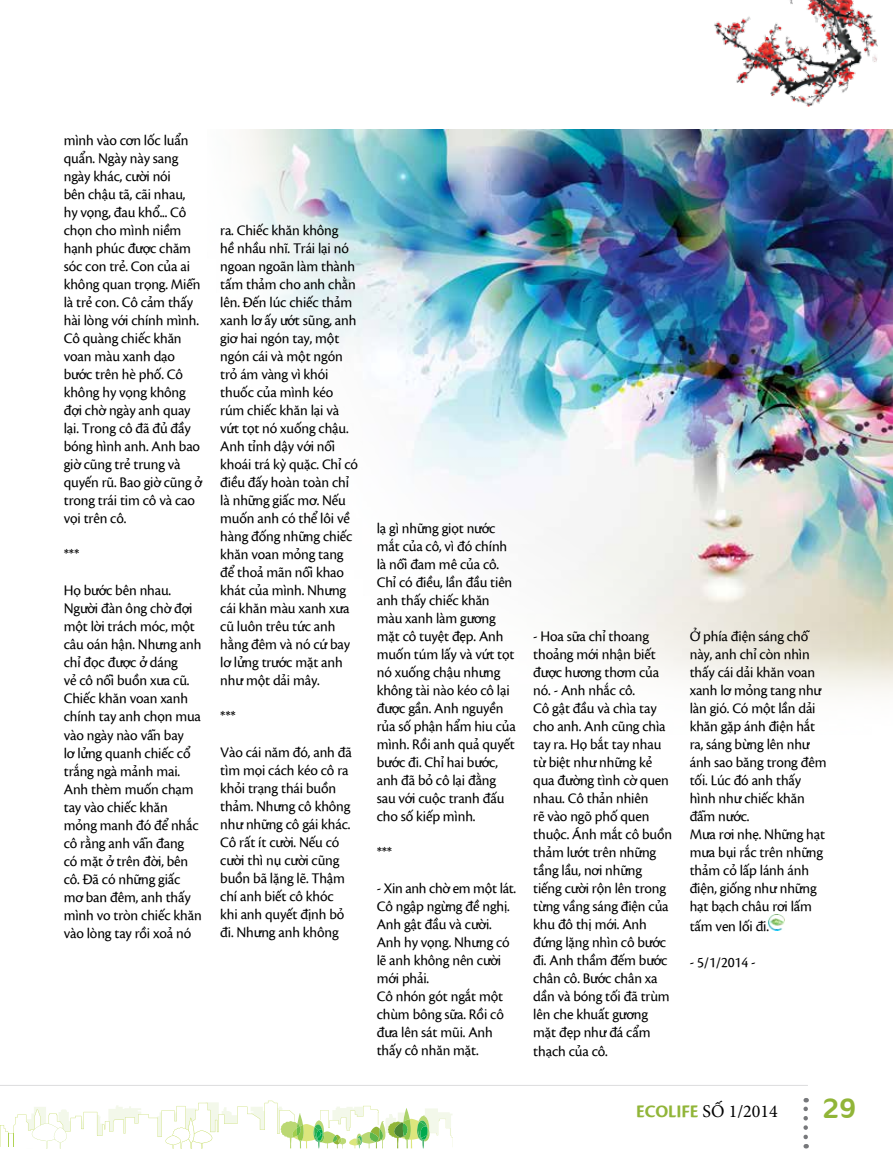
<style>
.page{position:relative;width:893px;height:1149px;background:#fff}
.page>*{position:absolute;margin:0;border:0;box-sizing:border-box;transform-origin:0 0}
.t1{font:28.5px "Cocon VU Bold";color:#91b538}
.t2{font:18px "Minion Pro";color:#000}
.t3{font:15px/18px "Cronos VU";letter-spacing:-.01em;color:#000}
.s1{font-family:"Cronos VU Bold";color:#91b538}
</style>
<div class="page">
<svg style="left:0;top:1100px;width:453px;height:48px"></svg>
<hr style="left:0;top:1084px;width:808px;height:1px;background:#dcddde">
<svg style="left:803px;top:1098px;width:5px;height:38px"></svg>
<img style="left:714px;top:0;width:164px;height:106px">
<img style="left:245px;top:129px;width:648px;height:564px">
<img style="left:769px;top:914px;width:16px;height:16px">
<p class="t3" style="left:64px;top:130px;width:140px">mình vào cơn lốc luẩn quẩn. Ngày này sang ngày khác, cười nói<br>bên chậu tã, cãi nhau, hy vọng, đau khổ... Cô chọn cho mình niềm hạnh phúc được chăm sóc con trẻ. Con của ai không quan trọng. Miễn là trẻ con. Cô cảm thấy hài lòng với chính mình.<br>Cô quàng chiếc khăn voan màu xanh dạo bước trên hè phố. Cô không hy vọng không đợi chờ ngày anh quay lại. Trong cô đã đủ đầy bóng hình anh. Anh bao giờ cũng trẻ trung và quyến rũ. Bao giờ cũng ở trong trái tim cô và cao vọi trên cô.</p>
<p class="t3" style="left:64px;top:544px;width:17px">***</p>
<p class="t3" style="left:64px;top:580px;width:139px">Họ bước bên nhau.<br>Người đàn ông chờ đợi một lời trách móc, một câu oán hận. Nhưng anh chỉ đọc được ở dáng<br>vẻ cô nỗi buồn xưa cũ.<br>Chiếc khăn voan xanh chính tay anh chọn mua vào ngày nào vẫn bay<br>lơ lửng quanh chiếc cổ trắng ngà mảnh mai.<br>Anh thèm muốn chạm tay vào chiếc khăn mỏng manh đó để nhắc cô rằng anh vẫn đang<br>có mặt ở trên đời, bên cô. Đã có những giấc mơ ban đêm, anh thấy mình vo tròn chiếc khăn vào lòng tay rồi xoả nó</p>
<p class="t3" style="left:220px;top:220px;width:139px">ra. Chiếc khăn không<br>hề nhầu nhĩ. Trái lại nó ngoan ngoãn làm thành tấm thảm cho anh chằn lên. Đến lúc chiếc thảm xanh lơ ấy ướt sũng, anh giơ hai ngón tay, một ngón cái và một ngón trỏ ám vàng vì khói thuốc của mình kéo rúm chiếc khăn lại và vứt tọt nó xuống chậu.<br>Anh tỉnh dậy với nỗi khoái trá kỳ quặc. Chỉ có điều đấy hoàn toàn chỉ là những giấc mơ. Nếu muốn anh có thể lôi về hàng đống những chiếc khăn voan mỏng tang để thoả mãn nỗi khao khát của mình. Nhưng cái khăn màu xanh xưa cũ luôn trêu tức anh hằng đêm và nó cứ bay lơ lửng trước mặt anh như một dải mây.</p>
<p class="t3" style="left:220px;top:706px;width:17px">***</p>
<p class="t3" style="left:220px;top:742px;width:133px">Vào cái năm đó, anh đã tìm mọi cách kéo cô ra khỏi trạng thái buồn thảm. Nhưng cô không như những cô gái khác.<br>Cô rất ít cười. Nếu có cười thì nụ cười cũng buồn bã lặng lẽ. Thậm chí anh biết cô khóc khi anh quyết định bỏ đi. Nhưng anh không</p>
<p class="t3" style="left:377px;top:517px;width:141px">lạ gì những giọt nước mắt của cô, vì đó chính là nỗi đam mê của cô.<br>Chỉ có điều, lần đầu tiên anh thấy chiếc khăn màu xanh làm gương mặt cô tuyệt đẹp. Anh muốn túm lấy và vứt tọt nó xuống chậu nhưng không tài nào kéo cô lại được gần. Anh nguyền rủa số phận hẩm hiu của mình. Rồi anh quả quyết bước đi. Chỉ hai bước, anh đã bỏ cô lại đằng sau với cuộc tranh đấu cho số kiếp mình.</p>
<p class="t3" style="left:377px;top:841px;width:17px">***</p>
<p class="t3" style="left:377px;top:877px;width:141px">- Xin anh chờ em một lát.<br>Cô ngập ngừng đề nghị.<br>Anh gật đầu và cười.<br>Anh hy vọng. Nhưng có lẽ anh không nên cười mới phải.<br>Cô nhón gót ngắt một chùm bông sữa. Rồi cô đưa lên sát mũi. Anh thấy cô nhăn mặt.</p>
<p class="t3" style="left:533px;top:626px;width:140px">- Hoa sữa chỉ thoang thoảng mới nhận biết được hương thơm của nó. - Anh nhắc cô.<br>Cô gật đầu và chìa tay cho anh. Anh cũng chìa tay ra. Họ bắt tay nhau từ biệt như những kẻ qua đường tình cờ quen nhau. Cô thản nhiên<br>rẽ vào ngõ phố quen thuộc. Ánh mắt cô buồn thảm lướt trên những tầng lầu, nơi những tiếng cười rộn lên trong từng vầng sáng điện của khu đô thị mới. Anh đứng lặng nhìn cô bước đi. Anh thầm đếm bước chân cô. Bước chân xa dần và bóng tối đã trùm lên che khuất gương mặt đẹp như đá cẩm thạch của cô.</p>
<p class="t3" style="left:690px;top:626px;width:138px">Ở phía điện sáng chỗ này, anh chỉ còn nhìn thấy cái dải khăn voan xanh lơ mỏng tang như làn gió. Có một lần dải khăn gặp ánh điện hắt ra, sáng bừng lên như ánh sao băng trong đêm tối. Lúc đó anh thấy hình như chiếc khăn đẫm nước.<br>Mưa rơi nhẹ. Những hạt mưa bụi rắc trên những thảm cỏ lấp lánh ánh điện, giống như những hạt bạch châu rơi lấm</p>
<p class="t3" style="left:690px;top:915px;width:81px">tấm ven lối đi.</p>
<p class="t3" style="left:690px;top:951px;width:67px">- 5/1/2014 -</p>
<p class="t2" style="left:636px;top:1098px;width:143px"><span class="s1">ECOLIFE</span> SỐ 1/2014</p>
<h1 class="t1" style="left:823px;top:1085px;width:35px">29</h1>
</div>
